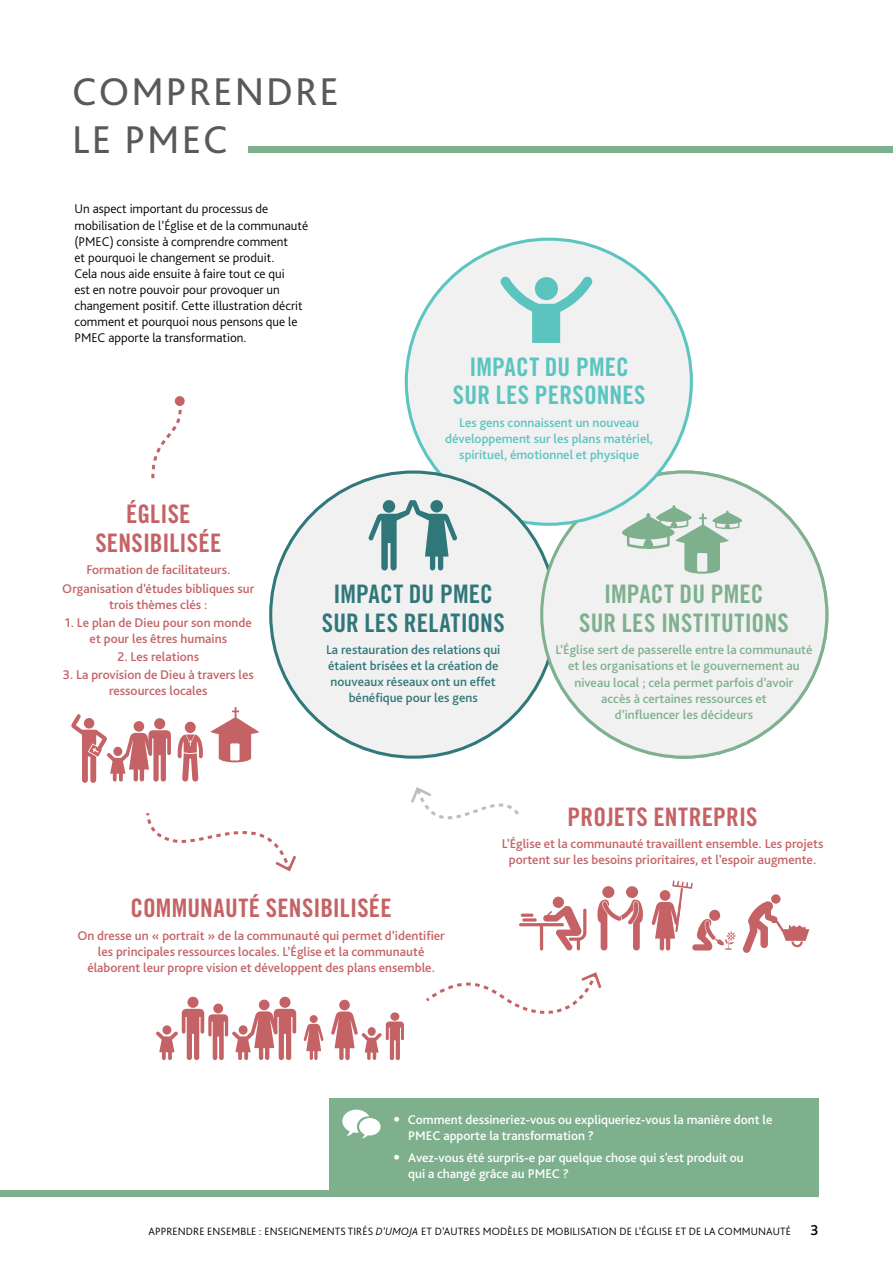
<style>
.page{position:relative;width:893px;height:1263px;background:#fff}
.page>*{position:absolute;margin:0;border:0;box-sizing:border-box;transform-origin:0 0}
.t1{font:40.5px/48.2px "Bliss Pro";letter-spacing:.05em;color:#58595b}
.t2{font:25.5px/28.5px "Trade Gothic Bold Cond Twenty";letter-spacing:.01em;color:#c56265;text-align:center}
.t3{font:25.5px/28.5px "Trade Gothic Bold Cond Twenty";letter-spacing:.01em;color:#7fb08e;text-align:center}
.t4{font:25.5px/28.5px "Trade Gothic Bold Cond Twenty";letter-spacing:.01em;color:#307779;text-align:center}
.t5{font:25.5px/28.5px "Trade Gothic Bold Cond Twenty";letter-spacing:.01em;color:#5bc4bf;text-align:center}
.t6{font:500 15px "Bliss Pro";color:#000}
.t7{font:500 13.2px/16px "Bliss Pro";color:#c56265;text-align:center}
.t8{font:300 13.2px/16px "Bliss Pro";color:#000}
.t9{font:500 13.2px/16px "Bliss Pro";color:#7fb08e;text-align:center}
.t10{font:500 13.2px/16px "Bliss Pro";color:#fff}
.t11{font:500 13.2px/16px "Bliss Pro";color:#307779;text-align:center}
.t12{font:500 13.2px/16px "Bliss Pro";color:#5bc4bf;text-align:center}
.t13{font:300 11.1px "Bliss Pro";letter-spacing:.01em;color:#000}
.s1{font-family:"Trade Gothic Bold Cond Twenty";font-weight:400}
.s2{font-style:italic}
</style>
<div class="page">
<div style="left:330px;top:1098px;width:489px;height:98px;background:#7fb08e"></div>
<svg style="left:342px;top:1109px;width:39px;height:29px"></svg>
<div style="left:249px;top:147px;width:644px;height:6px;background:#7fb08e"></div>
<div style="left:0;top:1191px;width:819px;height:6px;background:#7fb08e"></div>
<div style="left:406px;top:239px;width:285px;height:285px;background:#f1f1f2;border-radius:50%"></div>
<div style="left:271px;top:472px;width:285px;height:285px;background:#f1f1f2;border-radius:50%"></div>
<svg style="left:540px;top:470px;width:288px;height:289px;fill:#f1f1f2"></svg>
<svg style="left:304px;top:1024px;width:20px;height:36px"></svg>
<div style="left:310px;top:1015px;width:8px;height:8px;background:#c56265;border-radius:50%"></div>
<div style="left:339px;top:1000px;width:11px;height:10px;background:#c56265;border-radius:50%"></div>
<svg style="left:178px;top:734px;width:25px;height:48px"></svg>
<div style="left:185px;top:722px;width:11px;height:11px;background:#c56265;border-radius:50%"></div>
<svg style="left:210px;top:707px;width:49px;height:55px"></svg>
<div style="left:187px;top:997px;width:12px;height:11px;background:#c56265;border-radius:50%"></div>
<div style="left:213px;top:1003px;width:10px;height:10px;background:#c56265;border-radius:50%"></div>
<svg style="left:331px;top:1011px;width:73px;height:49px"></svg>
<div style="left:390px;top:1012px;width:9px;height:9px;background:#c56265;border-radius:50%"></div>
<svg style="left:519px;top:897px;width:67px;height:54px"></svg>
<div style="left:771px;top:894px;width:9px;height:10px;background:#c56265;border-radius:50%"></div>
<svg style="left:743px;top:901px;width:66px;height:52px"></svg>
<svg style="left:597px;top:886px;width:46px;height:64px"></svg>
<svg style="left:146px;top:813px;width:150px;height:59px"></svg>
<svg style="left:151px;top:398px;width:32px;height:81px"></svg>
<div style="left:175px;top:396px;width:10px;height:10px;background:#c56265;border-radius:50%"></div>
<svg style="left:411px;top:787px;width:108px;height:33px"></svg>
<svg style="left:426px;top:972px;width:175px;height:42px"></svg>
<svg style="left:622px;top:505px;width:120px;height:69px"></svg>
<svg style="left:368px;top:500px;width:89px;height:71px"></svg>
<div style="left:383px;top:500px;width:12px;height:13px;background:#307779;border-radius:50%"></div>
<svg style="left:500px;top:276px;width:93px;height:67px"></svg>
<div style="left:259px;top:999px;width:11px;height:11px;background:#c56265;border-radius:50%"></div>
<div style="left:279px;top:997px;width:12px;height:11px;background:#c56265;border-radius:50%"></div>
<svg style="left:156px;top:1009px;width:140px;height:51px"></svg>
<svg style="left:71px;top:714px;width:100px;height:69px"></svg>
<svg style="left:651px;top:880px;width:85px;height:70px"></svg>
<div style="left:660px;top:890px;width:10px;height:11px;background:#c56265;border-radius:50%"></div>
<h1 class="t1" style="left:72px;top:66px;width:268px">COMPRENDRE<br>LE PMEC</h1>
<p class="t8" style="left:74px;top:201px;width:235px">Un aspect important du processus de mobilisation de l’Église et de la communauté (PMEC) consiste à comprendre comment<br>et pourquoi le changement se produit.<br>Cela nous aide ensuite à faire tout ce qui<br>est en notre pouvoir pour provoquer un changement positif. Cette illustration décrit comment et pourquoi nous pensons que le PMEC apporte la transformation.</p>
<h2 class="t5" style="left:453px;top:352px;width:194px">IMPACT DU PMEC<br>SUR LES PERSONNES</h2>
<p class="t12" style="left:445px;top:414px;width:210px">Les gens connaissent un nouveau développement sur les plans matériel, spirituel, émotionnel et physique</p>
<h2 class="t2" style="left:95px;top:500px;width:127px">ÉGLISE<br>SENSIBILISÉE</h2>
<p class="t7" style="left:62px;top:561px;width:194px;line-height:18.1px">Formation de facilitateurs.<br>Organisation d’études bibliques sur</p>
<p class="t7" style="left:109px;top:596px;width:100px">trois thèmes clés :</p>
<p class="t7" style="left:65px;top:614px;width:188px">1. Le plan de Dieu pour son monde et pour les êtres humains</p>
<p class="t7" style="left:117px;top:649px;width:83px">2. Les relations</p>
<p class="t7" style="left:63px;top:667px;width:192px">3. La provision de Dieu à travers les ressources locales</p>
<h2 class="t4" style="left:322px;top:580px;width:184px">IMPACT DU PMEC<br>SUR LES RELATIONS</h2>
<p class="t11" style="left:326px;top:642px;width:176px">La restauration des relations qui étaient brisées et la création de nouveaux réseaux ont un effet bénéfique pour les gens</p>
<h2 class="t3" style="left:579px;top:580px;width:211px">IMPACT DU PMEC<br>SUR LES INSTITUTIONS</h2>
<p class="t9" style="left:555px;top:642px;width:259px">L’Église sert de passerelle entre la communauté et les organisations et le gouvernement au niveau local ; cela permet parfois d’avoir<br>accès à certaines ressources et<br>d’influencer les décideurs</p>
<h2 class="t2" style="left:568px;top:802px;width:191px">PROJETS ENTREPRIS</h2>
<p class="t7" style="left:502px;top:835px;width:323px">L’Église et la communauté travaillent ensemble. Les projets portent sur les besoins prioritaires, et l’espoir augmente.</p>
<h2 class="t2" style="left:131px;top:894px;width:263px">COMMUNAUTÉ SENSIBILISÉE</h2>
<p class="t7" style="left:78px;top:927px;width:369px">On dresse un « portrait » de la communauté qui permet d’identifier les principales ressources locales. L’Église et la communauté élaborent leur propre vision et développent des plans ensemble.</p>
<p class="t10" style="left:408px;top:1111px;width:366px;text-indent:-15px"><span class="s1">•</span> Comment dessineriez-vous ou expliqueriez-vous la manière dont le<br>PMEC apporte la transformation ?</p>
<p class="t10" style="left:408px;top:1150px;width:337px;text-indent:-15px"><span class="s1">•</span> Avez-vous été surpris-e par quelque chose qui s’est produit ou qui a changé grâce au PMEC ?</p>
<p class="t13" style="left:148px;top:1225px;width:644px">APPRENDRE ENSEMBLE : ENSEIGNEMENTS TIRÉS <span class="s2">D’UMOJA</span> ET D’AUTRES MODÈLES DE MOBILISATION DE L’ÉGLISE ET DE LA COMMUNAUTÉ</p>
<p class="t6" style="left:810px;top:1221px;width:10px">3</p>
</div>
